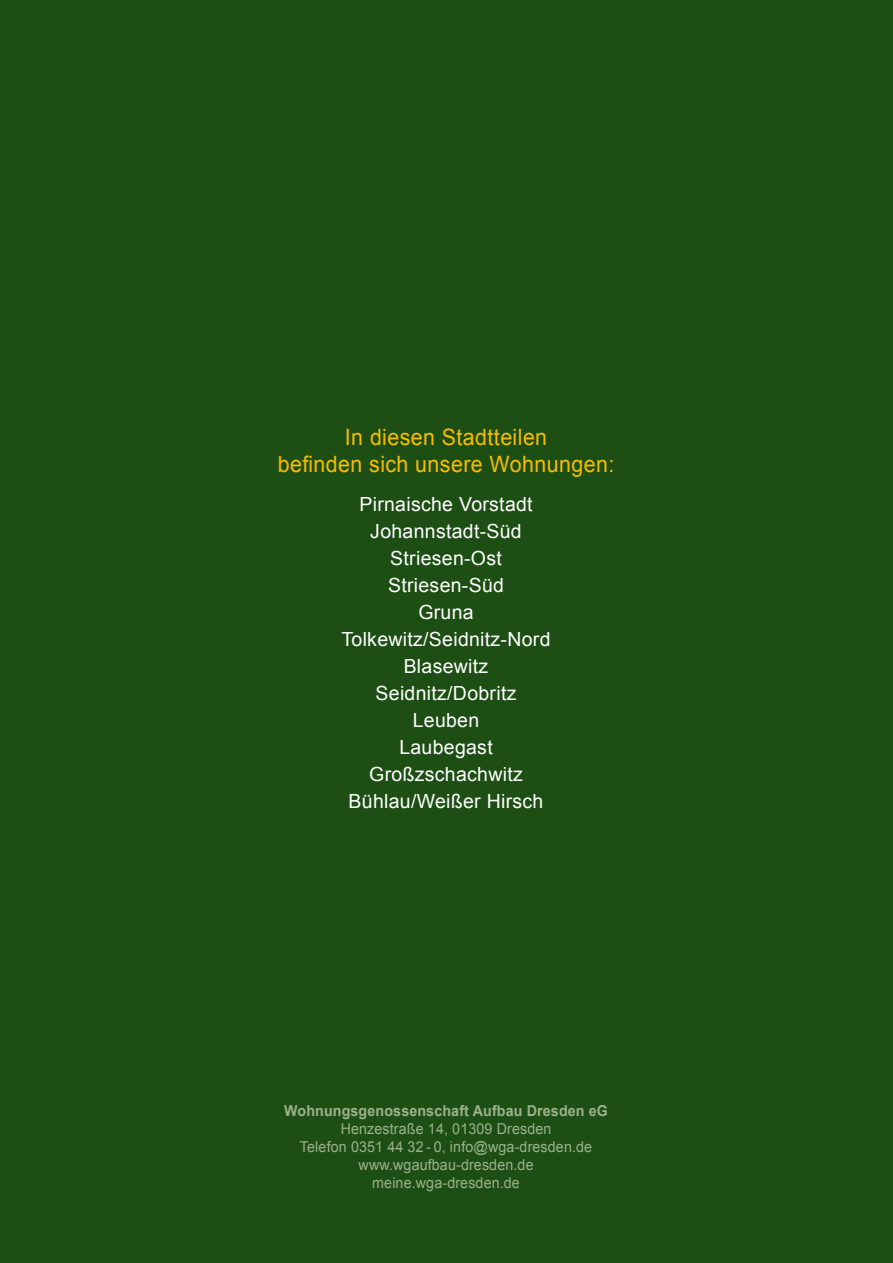
<style>
.page{position:relative;width:893px;height:1263px;background:#1d4f14}
.page>*{position:absolute;margin:0;border:0;box-sizing:border-box;transform-origin:0 0}
.t1{font:22.5px/27px "Arial";letter-spacing:.02em;color:#fabb00;text-align:center;scale:.95 1}
.t2{font:19.5px/27px "Arial";letter-spacing:.015em;color:#fff;text-align:center}
.t3{font:15px/18px "Arial";letter-spacing:.01em;color:#9db18c;text-align:center;scale:.95 1}
.t4{font:700 15px "Arial";letter-spacing:.01em;color:#9db18c;scale:.95 1}
</style>
<div class="page">
<p class="t1" style="left:278px;top:423px;width:356px">In diesen Stadtteilen<br>befinden sich unsere Wohnungen:</p>
<p class="t2" style="left:341px;top:491px;width:211px">Pirnaische Vorstadt<br>Johannstadt-Süd<br>Striesen-Ost<br>Striesen-Süd<br>Gruna<br>Tolkewitz/Seidnitz-Nord<br>Blasewitz<br>Seidnitz/Dobritz<br>Leuben<br>Laubegast<br>Großzschachwitz<br>Bühlau/Weißer Hirsch</p>
<p class="t4" style="left:284px;top:1101px;width:342px">Wohnungsgenossenschaft Aufbau Dresden eG</p>
<p class="t3" style="left:300px;top:1120px;width:309px">Henzestraße 14, 01309 Dresden<br>Telefon 0351 44 32 - 0, info@wga-dresden.de www.wgaufbau-dresden.de meine.wga-dresden.de</p>
</div>
